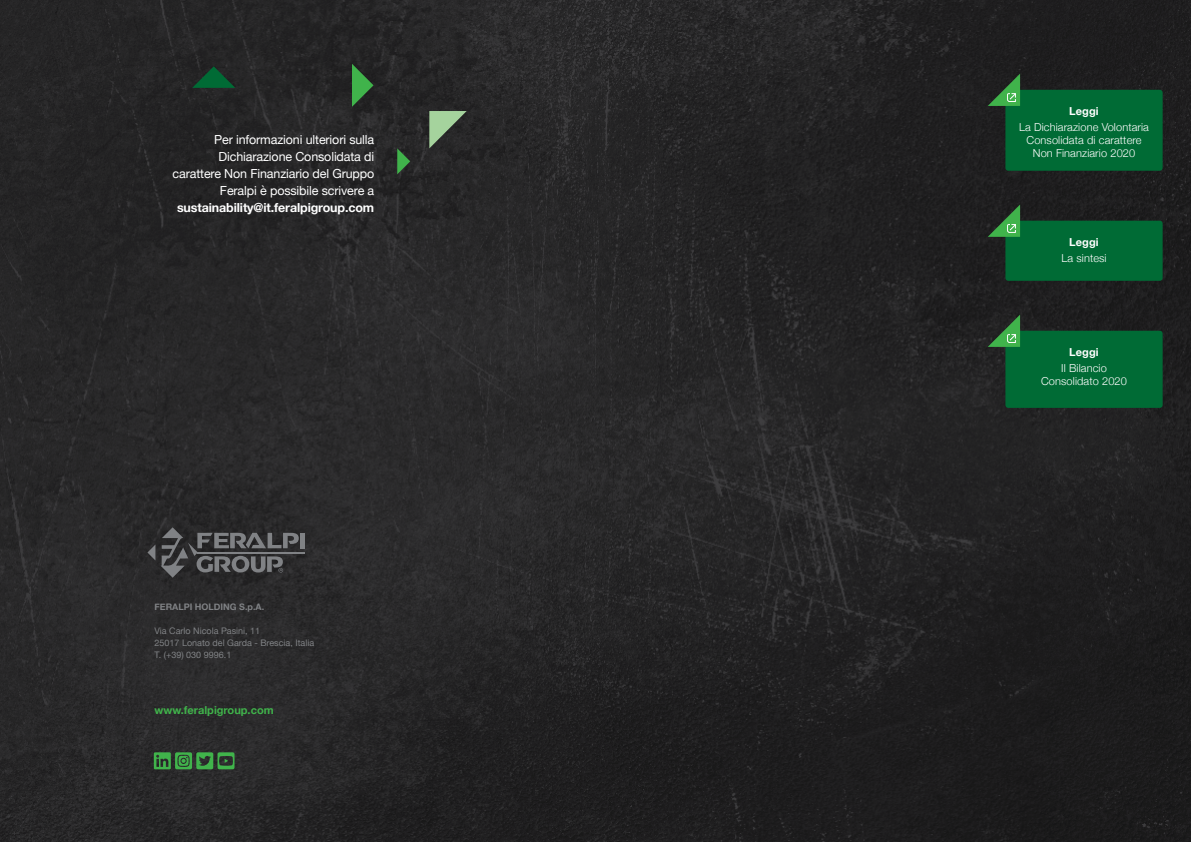
<style>
.page{position:relative;width:1191px;height:842px;background:#fff}
.page>*{position:absolute;margin:0;border:0;box-sizing:border-box;transform-origin:0 0}
.Corpo_del_testo_-_Gi{font:12.5px/17.2px "Helvetica Neue";letter-spacing:-.01em;color:#fff;text-align:right}
.Corpo_del_testo_-_Gi-2{font:700 12.5px "Helvetica Neue";letter-spacing:-.01em;color:#fff}
.Corpo_del_testo_-_Gi-3{font:300 11px/13.2px "Helvetica Neue";letter-spacing:.01em;color:#fff;text-align:center}
.Titolo_X_X__-2019{font:700 11px "Helvetica Neue";color:#40b34b}
.Corpo_del_testo_-_Gi-4{font:700 11px "Helvetica Neue";letter-spacing:.01em;color:#fff}
.Titolo_X_X__-2019-2{font:9px "Helvetica Neue";color:#808285}
.Titolo_X_X__-2019-3{font:700 9px "Helvetica Neue";color:#808285}
</style>
<div class="page">
<img style="left:0;top:0;width:1191px;height:842px">
<div style="left:1005px;top:90px;width:157px;height:81px;background:#006b35;border-radius:3px"></div>
<svg style="left:987px;top:74px;width:33px;height:32px"></svg>
<div style="left:1005px;top:221px;width:157px;height:60px;background:#006b35;border-radius:3px"></div>
<svg style="left:987px;top:204px;width:33px;height:33px"></svg>
<div style="left:1005px;top:331px;width:157px;height:77px;background:#006b35;border-radius:3px"></div>
<svg style="left:987px;top:315px;width:33px;height:32px"></svg>
<svg style="left:429px;top:111px;width:38px;height:37px"></svg>
<svg style="left:397px;top:148px;width:13px;height:26px"></svg>
<svg style="left:352px;top:64px;width:21px;height:43px"></svg>
<svg style="left:192px;top:66px;width:43px;height:22px"></svg>
<svg style="left:147px;top:544px;width:8px;height:16px"></svg>
<hr style="left:197px;top:552px;width:108px;height:1px;background:#808285">
<div style="left:300px;top:533px;width:5px;height:15px;background:#808285"></div>
<svg style="left:161px;top:527px;width:138px;height:51px;background:#454547"></svg>
<svg style="left:154px;top:752px;width:80px;height:17px"></svg>
<p class="Corpo_del_testo_-_Gi" style="left:173px;top:131px;width:203px">Per informazioni ulteriori sulla Dichiarazione Consolidata di carattere Non Finanziario del Gruppo Feralpi è possibile scrivere a</p>
<p class="Corpo_del_testo_-_Gi-2" style="left:177px;top:198px;width:199px">sustainability@it.feralpigroup.com</p>
<p class="Titolo_X_X__-2019-3" style="left:154px;top:600px;width:111px">FERALPI HOLDING S.p.A.</p>
<p class="Titolo_X_X__-2019-2" style="left:154px;top:624px;width:107px">Via Carlo Nicola Pasini, 11</p>
<p class="Titolo_X_X__-2019-2" style="left:154px;top:636px;width:161px">25017 Lonato del Garda - Brescia, Italia</p>
<p class="Titolo_X_X__-2019-2" style="left:154px;top:648px;width:78px">T. (+39) 030 9996.1</p>
<p class="Titolo_X_X__-2019" style="left:154px;top:702px;width:121px">www.feralpigroup.com</p>
<p class="Corpo_del_testo_-_Gi-4" style="left:1069px;top:102px;width:31px">Leggi</p>
<p class="Corpo_del_testo_-_Gi-3" style="left:1019px;top:119px;width:131px">La Dichiarazione Volontaria<br>Consolidata di carattere</p>
<p class="Corpo_del_testo_-_Gi-3" style="left:1032px;top:146px;width:104px">Non Finanziario 2020</p>
<p class="Corpo_del_testo_-_Gi-4" style="left:1069px;top:233px;width:31px">Leggi</p>
<p class="Corpo_del_testo_-_Gi-3" style="left:1061px;top:250px;width:47px">La sintesi</p>
<p class="Corpo_del_testo_-_Gi-4" style="left:1069px;top:343px;width:31px">Leggi</p>
<p class="Corpo_del_testo_-_Gi-3" style="left:1061px;top:360px;width:47px">Il Bilancio</p>
<p class="Corpo_del_testo_-_Gi-3" style="left:1041px;top:374px;width:87px">Consolidato 2020</p>
</div>
